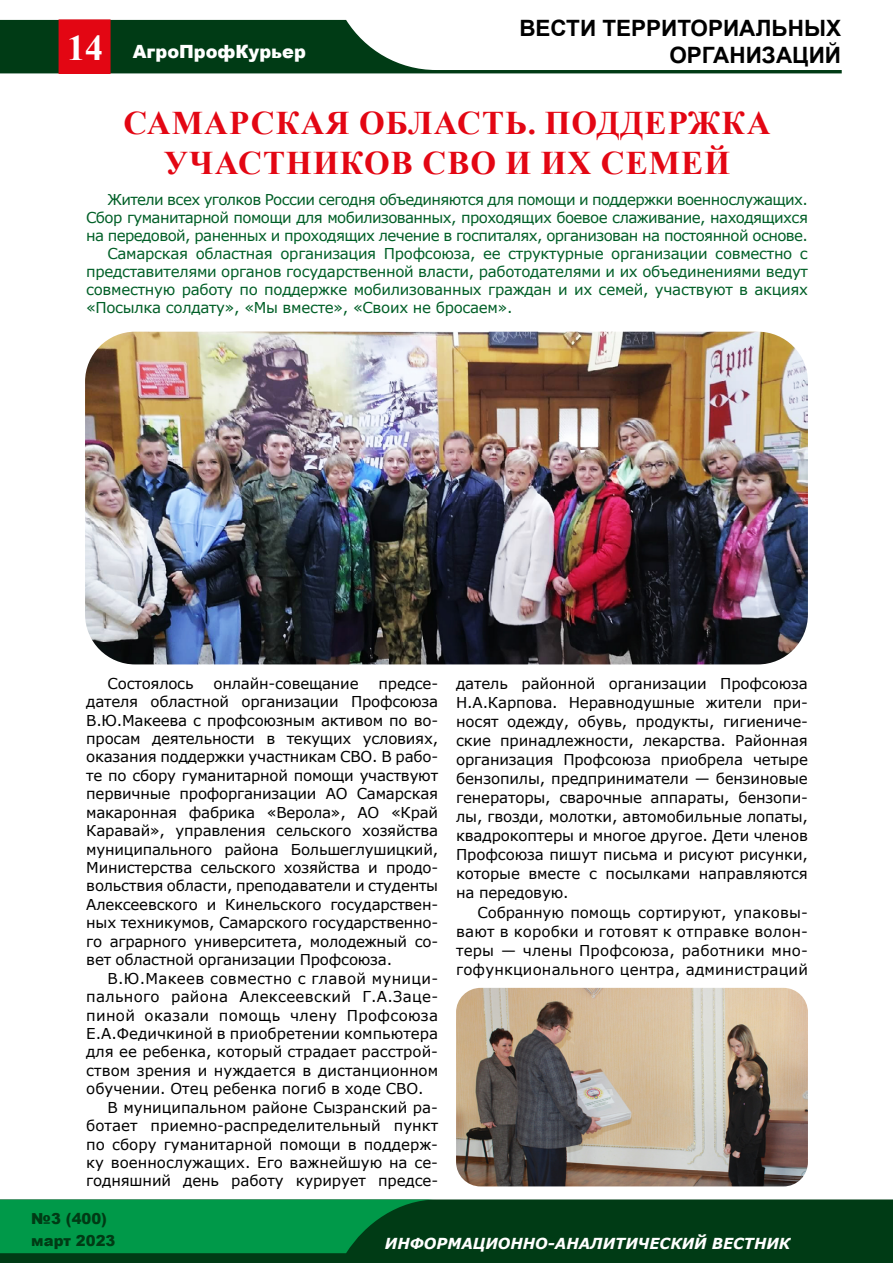
<style>
.page{position:relative;width:893px;height:1263px;background:#fff}
.page>*{position:absolute;margin:0;border:0;box-sizing:border-box;transform-origin:0 0}
.t1{font:700 36px "Times New Roman";color:#fff}
.t2{font:700 33px/39.6px "Times New Roman";letter-spacing:.035em;color:#e30613;text-align:center}
.t3{font:700 22.5px/27px "Arial";color:#000;text-align:right}
.t4{font:900 18.15px "Arial";color:#fff}
.t5{font:italic 700 15.15px "Verdana";color:#fff}
.t6{font:900 15.15px/21.5px "Arial";color:#003b15}
.t7{font:15px/18.5px "Verdana";color:#000;text-align:justify}
.t8{font:15px "Verdana";letter-spacing:-.02em;color:#005f27}
.t9{font:15px "Verdana";letter-spacing:-.04em;color:#005f27}
.t10{font:15px "Verdana";letter-spacing:.02em;color:#000}
</style>
<div class="page">
<svg style="left:0;top:20px;width:842px;height:53px"></svg>
<div style="left:59px;top:20px;width:51px;height:53px;background:#e30613"></div>
<div style="left:59px;top:19px;width:51px;height:55px;border:1px solid #e30613"></div>
<div style="left:0;top:1199px;width:893px;height:64px;background:#003b15"></div>
<svg style="left:0;top:1199px;width:436px;height:54px;background:#018b42"></svg>
<img style="left:85px;top:332px;width:723px;height:332px">
<img style="left:456px;top:988px;width:352px;height:198px">
<h1 class="t1" style="left:67px;top:22px;width:37px">14</h1>
<p class="t4" style="left:133px;top:38px;width:175px">АгроПрофКурьер</p>
<h3 class="t3" style="left:519px;top:14px;width:323px">ВЕСТИ ТЕРРИТОРИАЛЬНЫХ<br>ОРГАНИЗАЦИЙ</h3>
<h2 class="t2" style="left:123px;top:102px;width:649px">САМАРСКАЯ ОБЛАСТЬ. ПОДДЕРЖКА<br>УЧАСТНИКОВ СВО И ИХ СЕМЕЙ</h2>
<p class="t9" style="left:107px;top:189px;width:702px">Жители всех уголков России сегодня объединяются для помощи и поддержки военнослужащих.</p>
<p class="t9" style="left:86px;top:207px;width:723px">Сбор гуманитарной помощи для мобилизованных, проходящих боевое слаживание, находящихся</p>
<p class="t9" style="left:86px;top:225px;width:723px">на передовой, раненных и проходящих лечение в госпиталях, организован на постоянной основе.</p>
<p class="t8" style="left:107px;top:243px;width:702px">Самарская областная организация Профсоюза, ее структурные организации совместно с</p>
<p class="t8" style="left:86px;top:261px;width:723px">представителями органов государственной власти, работодателями и их объединениями ведут</p>
<p class="t8" style="left:86px;top:279px;width:723px">совместную работу по поддержке мобилизованных граждан и их семей, участвуют в акциях</p>
<p class="t8" style="left:86px;top:297px;width:428px">«Посылка солдату», «Мы вместе», «Своих не бросаем».</p>
<p class="t7" style="left:108px;top:674px;width:88px">Состоялось</p>
<p class="t7" style="left:214px;top:674px;width:146px">онлайн-совещание</p>
<p class="t7" style="left:86px;top:674px;width:353px;text-indent:292px">предсе&shy;дателя областной организации Профсоюза В.Ю.Макеева с профсоюзным активом по во&shy;просам деятельности в текущих условиях, оказания поддержки участникам СВО. В рабо&shy;те по сбору гуманитарной помощи участвуют первичные профорганизации АО Самарская макаронная фабрика «Верола», АО «Край Каравай», управления сельского хозяйства муниципального района Большеглушицкий, Министерства сельского хозяйства и продо&shy;вольствия области, преподаватели и студенты Алексеевского и Кинельского государствен&shy;ных техникумов, Самарского государственно&shy;го аграрного университета, молодежный со&shy;вет областной организации Профсоюза.</p>
<p class="t10" style="left:108px;top:968px;width:332px">В.Ю.Макеев совместно с главой муници-</p>
<p class="t10" style="left:86px;top:986px;width:353px">пального района Алексеевский Г.А.Заце-</p>
<p class="t10" style="left:86px;top:1005px;width:353px">пиной оказали помощь члену Профсоюза</p>
<p class="t7" style="left:86px;top:1024px;width:353px">Е.А.Федичкиной в приобретении компьютера</p>
<p class="t7" style="left:86px;top:1042px;width:353px">для ее ребенка, который страдает расстрой-</p>
<p class="t7" style="left:86px;top:1061px;width:353px">ством зрения и нуждается в дистанционном</p>
<p class="t7" style="left:86px;top:1079px;width:339px">обучении. Отец ребенка погиб в ходе СВО.</p>
<p class="t7" style="left:108px;top:1098px;width:332px">В муниципальном районе Сызранский ра-</p>
<p class="t7" style="left:86px;top:1116px;width:353px">ботает приемно-распределительный пункт</p>
<p class="t7" style="left:86px;top:1135px;width:353px">по сбору гуманитарной помощи в поддерж-</p>
<p class="t7" style="left:86px;top:1153px;width:353px">ку военнослужащих. Его важнейшую на се-</p>
<p class="t7" style="left:86px;top:1172px;width:353px">годняшний день работу курирует предсе-</p>
<p class="t7" style="left:456px;top:674px;width:353px;line-height:19px">датель районной организации Профсоюза Н.А.Карпова. Неравнодушные жители при&shy;носят одежду, обувь, продукты, гигиениче&shy;ские принадлежности, лекарства. Районная организация Профсоюза приобрела четыре бензопилы, предприниматели — бензиновые генераторы, сварочные аппараты, бензопи&shy;лы, гвозди, молотки, автомобильные лопаты, квадрокоптеры и многое другое. Дети членов Профсоюза пишут письма и рисуют рисунки, которые вместе с посылками направляются на передовую.</p>
<p class="t7" style="left:456px;top:902px;width:353px;line-height:19px;text-indent:21px">Собранную помощь сортируют, упаковы&shy;вают в коробки и готовят к отправке волон&shy;теры — члены Профсоюза, работники мно&shy;гофункционального центра, администраций</p>
<p class="t6" style="left:31px;top:1208px;width:86px">№3 (400) март 2023</p>
<p class="t5" style="left:385px;top:1233px;width:407px">ИНФОРМАЦИОННО-АНАЛИТИЧЕСКИЙ ВЕСТНИК</p>
</div>
